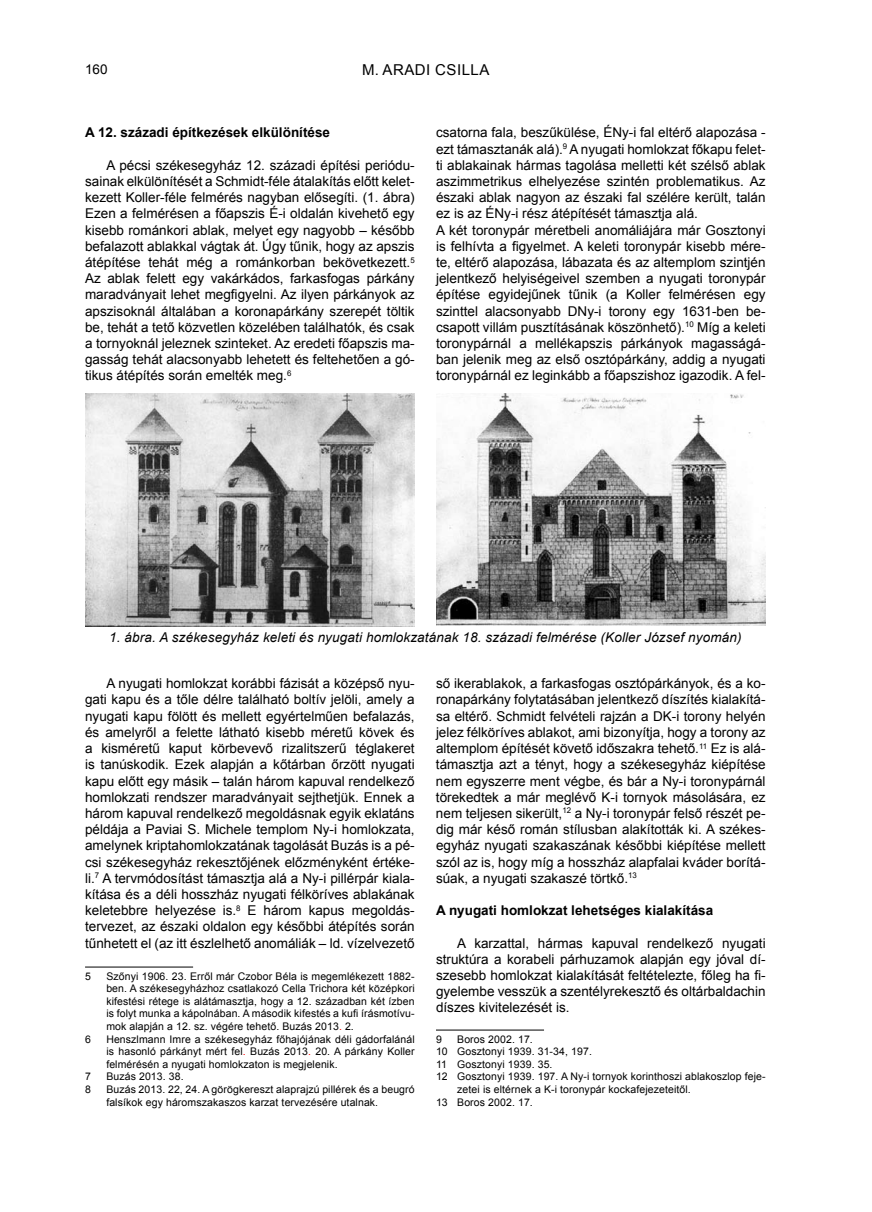
<style>
.page{position:relative;width:872px;height:1212px;background:#fff}
.page>*{position:absolute;margin:0;border:0;box-sizing:border-box;transform-origin:0 0}
.t1{font:15px "Arial";letter-spacing:.035em;color:#000}
.t2{font:13.5px/16.2px "Arial";color:#000;text-align:justify}
.t3{font:italic 13.5px "Arial";letter-spacing:.01em;color:#000}
.t4{font:700 13.5px "Arial";color:#000}
.t5{font:10.5px/12.6px "Arial";letter-spacing:.01em;color:#000;text-align:justify}
.s1{color:#f00}
</style>
<div class="page">
<hr style="left:85px;top:967px;width:108px;height:1px;background:#000">
<hr style="left:436px;top:1030px;width:108px;height:1px;background:#000">
<img style="left:85px;top:393px;width:330px;height:233px">
<img style="left:436px;top:393px;width:329px;height:233px">
<p class="t2" style="left:85px;top:61px;width:24px">160</p>
<p class="t1" style="left:362px;top:59px;width:127px">M. Aradi Csilla</p>
<p class="t4" style="left:85px;top:123px;width:246px">A 12. századi építkezések elkülönítése</p>
<p class="t2" style="left:85px;top:157px;width:331px;text-indent:21px">A pécsi székesegyház 12. századi építési periódu&shy;sainak elkülönítését a Schmidt-féle átalakítás előtt kelet&shy;kezett Koller-féle felmérés nagyban elősegíti. (1. ábra)<br>Ezen a felmérésen a főapszis É-i oldalán kivehető egy kisebb románkori ablak, melyet egy nagyobb – később befalazott ablakkal vágtak át. Úgy tűnik, hogy az apszis átépítése tehát még a románkorban bekövetkezett.<sup>5<br></sup>Az ablak felett egy vakárkádos, farkasfogas párkány maradványait lehet megfigyelni. Az ilyen párkányok az apszisoknál általában a koronapárkány szerepét töltik be, tehát a tető közvetlen közelében találhatók, és csak a tornyoknál jeleznek szinteket. Az eredeti főapszis ma&shy;gasság tehát alacsonyabb lehetett és feltehetően a gó&shy;tikus átépítés során emelték meg.<sup>6</sup></p>
<p class="t2" style="left:436px;top:124px;width:331px;text-align:left">csatorna fala, beszűkülése, ÉNy-i fal eltérő alapozása - ezt támasztanák alá).<sup>9</sup> A nyugati homlokzat főkapu felet&shy;ti ablakainak hármas tagolása melletti két szélső ablak aszimmetrikus elhelyezése szintén problematikus. Az északi ablak nagyon az északi fal szélére került, talán ez is az ÉNy-i rész átépítését támasztja alá.<br>A két toronypár méretbeli anomáliájára már Gosztonyi is felhívta a figyelmet. A keleti toronypár kisebb mére&shy;te, eltérő alapozása, lábazata és az altemplom szintjén jelentkező helyiségeivel szemben a nyugati toronypár építése egyidejűnek tűnik (a Koller felmérésen egy szinttel alacsonyabb DNy-i torony egy 1631-ben be&shy;csapott villám pusztításának köszönhető).<sup>10</sup> Míg a keleti toronypárnál a mellékapszis párkányok magasságá&shy;ban jelenik meg az első osztópárkány, addig a nyugati toronypárnál ez leginkább a főapszishoz igazodik. A fel-</p>
<p class="t3" style="left:109px;top:628px;width:634px">1. ábra. A székesegyház keleti és nyugati homlokzatának 18. századi felmérése (Koller József nyomán)</p>
<p class="t2" style="left:85px;top:675px;width:331px;text-indent:21px">A nyugati homlokzat korábbi fázisát a középső nyu&shy;gati kapu és a tőle délre található boltív jelöli, amely a nyugati kapu fölött és mellett egyértelműen befalazás, és amelyről a felette látható kisebb méretű kövek és a kisméretű kaput körbevevő rizalitszerű téglakeret is tanúskodik. Ezek alapján a kőtárban őrzött nyugati kapu előtt egy másik – talán három kapuval rendelkező homlokzati rendszer maradványait sejthetjük. Ennek a három kapuval rendelkező megoldásnak egyik eklatáns példája a Paviai S. Michele templom Ny-i homlokzata, amelynek kriptahomlokzatának tagolását Buzás is a pé&shy;csi székesegyház rekesztőjének előzményként értéke&shy;li.<sup>7</sup> A tervmódosítást támasztja alá a Ny-i pillérpár kiala&shy;kítása és a déli hosszház nyugati félköríves ablakának keletebbre helyezése is.<sup>8</sup> E három kapus megoldás&shy;tervezet, az északi oldalon egy későbbi átépítés során tűnhetett el (az itt észlelhető anomáliák – ld. vízelvezető</p>
<p class="t5" style="left:85px;top:969px;width:7px">5</p>
<p class="t5" style="left:106px;top:969px;width:310px">Szőnyi 1906. 23. Erről már Czobor Béla is megemlékezett 1882- ben. A székesegyházhoz csatlakozó Cella Trichora két középkori kifestési rétege is alátámasztja, hogy a 12. században két ízben is folyt munka a kápolnában. A második kifestés a kufi írásmotívu&shy;mok alapján a 12. sz. végére tehető. Buzás 2013<span class="s1">.</span> 2.</p>
<p class="t5" style="left:85px;top:1032px;width:7px">6</p>
<p class="t5" style="left:106px;top:1032px;width:310px">Henszlmann Imre a székesegyház főhajójának déli gádorfalánál is hasonló párkányt mért fel<span class="s1">.</span> Buzás 2013<span class="s1">.</span> 20. A párkány Koller felmérésén a nyugati homlokzaton is megjelenik.</p>
<p class="t5" style="left:85px;top:1070px;width:7px">7</p>
<p class="t5" style="left:106px;top:1070px;width:79px">Buzás 2013. 38.</p>
<p class="t5" style="left:85px;top:1083px;width:7px">8</p>
<p class="t5" style="left:106px;top:1083px;width:310px">Buzás 2013. 22, 24. A görögkereszt alaprajzú pillérek és a beugró falsíkok egy háromszakaszos karzat tervezésére utalnak.</p>
<p class="t2" style="left:436px;top:675px;width:331px">ső ikerablakok, a farkasfogas osztópárkányok, és a ko&shy;ronapárkány folytatásában jelentkező díszítés kialakítá&shy;sa eltérő. Schmidt felvételi rajzán a DK-i torony helyén jelez félköríves ablakot, ami bizonyítja, hogy a torony az altemplom építését követő időszakra tehető.<sup>11</sup> Ez is alá&shy;támasztja azt a tényt, hogy a székesegyház kiépítése nem egyszerre ment végbe, és bár a Ny-i toronypárnál törekedtek a már meglévő K-i tornyok másolására, ez nem teljesen sikerült,<sup>12</sup> a Ny-i toronypár felső részét pe&shy;dig már késő román stílusban alakították ki. A székes&shy;egyház nyugati szakaszának későbbi kiépítése mellett szól az is, hogy míg a hosszház alapfalai kváder borítá&shy;súak, a nyugati szakaszé törtkő.<sup>13</sup></p>
<p class="t4" style="left:436px;top:901px;width:279px">A nyugati homlokzat lehetséges kialakítása</p>
<p class="t2" style="left:436px;top:934px;width:331px;text-indent:21px">A karzattal, hármas kapuval rendelkező nyugati struktúra a korabeli párhuzamok alapján egy jóval dí&shy;szesebb homlokzat kialakítását feltételezte, főleg ha fi&shy;gyelembe vesszük a szentélyrekesztő és oltárbaldachin díszes kivitelezését is.</p>
<p class="t5" style="left:436px;top:1032px;width:7px">9</p>
<p class="t5" style="left:457px;top:1032px;width:77px">Boros 2002. 17.</p>
<p class="t5" style="left:436px;top:1045px;width:157px">10 Gosztonyi 1939. 31-34, 197.</p>
<p class="t5" style="left:436px;top:1058px;width:118px">11 Gosztonyi 1939. 35.</p>
<p class="t5" style="left:436px;top:1070px;width:331px">12 Gosztonyi 1939. 197. A Ny-i tornyok korinthoszi ablakoszlop feje-</p>
<p class="t5" style="left:457px;top:1083px;width:235px">zetei is eltérnek a K-i toronypár kockafejezeteitől.</p>
<p class="t5" style="left:436px;top:1095px;width:98px">13 Boros 2002. 17.</p>
</div>
